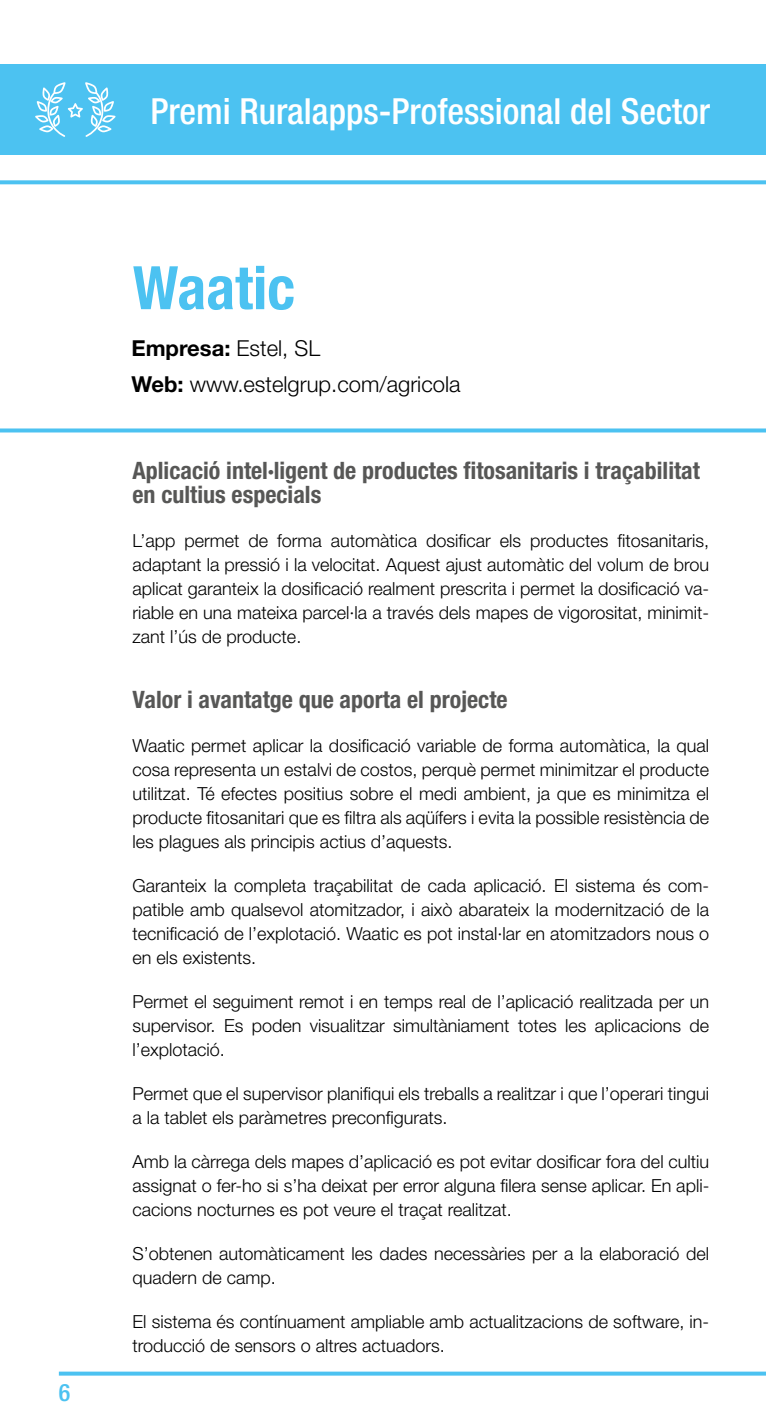
<style>
.page{position:relative;width:766px;height:1418px;background:#fff}
.page>*{position:absolute;margin:0;border:0;box-sizing:border-box;transform-origin:0 0}
.t1{font:700 condensed 60px "Helvetica Neue LT Std";color:#4cc2f1}
.t2{font:500 condensed 36px "Helvetica Neue LT Std";color:#fff}
.t3{font:700 condensed 24px/24px "Helvetica Neue LT Std";color:#575756}
.t4{font:500 condensed 24px "Helvetica Neue LT Std";color:#4cc2f1}
.t5{font:300 22px/36px "Helvetica Neue LT Std";color:#000}
.t6{font:300 18px/24px "Helvetica Neue LT Std";color:#000;text-align:justify}
.s1{font-weight:700}
</style>
<div class="page">
<div style="left:0;top:64px;width:765px;height:91px;background:#4cc2f1"></div>
<svg style="left:35px;top:82px;width:80px;height:55px"></svg>
<svg style="left:59px;top:1371px;width:706px;height:4px;background:#67cbf3"></svg>
<svg style="left:0;top:180px;width:765px;height:4px;background:#5ac7f2"></svg>
<svg style="left:0;top:428px;width:765px;height:4px;background:#61c9f2"></svg>
<h3 class="t4" style="left:59px;top:1378px;width:13px">6</h3>
<h2 class="t2" style="left:150px;top:89px;width:561px">Premi Ruralapps-Professional del Sector</h2>
<h1 class="t1" style="left:133px;top:251px;width:164px">Waatic</h1>
<p class="t5" style="left:131px;top:330px;width:330px"><span class="s1">Empresa:</span> Estel, SL<br><span class="s1">Web:</span> www.estelgrup.com/agricola</p>
<h3 class="t3" style="left:132px;top:458px;width:568px">Aplicació intel·ligent de productes fitosanitaris i traçabilitat en cultius especials</h3>
<p class="t6" style="left:132px;top:528px;width:578px">L’app permet de forma automàtica dosificar els productes fitosanitaris, adaptant la pressió i la velocitat. Aquest ajust automàtic del volum de brou aplicat garanteix la dosificació realment prescrita i permet la dosificació va&shy;riable en una mateixa parcel·la a través dels mapes de vigorositat, minimit&shy;zant l’ús de producte.</p>
<h3 class="t3" style="left:132px;top:686px;width:376px">Valor i avantatge que aporta el projecte</h3>
<p class="t6" style="left:132px;top:732px;width:578px">Waatic permet aplicar la dosificació variable de forma automàtica, la qual cosa representa un estalvi de costos, perquè permet minimitzar el producte utilitzat. Té efectes positius sobre el medi ambient, ja que es minimitza el producte fitosanitari que es filtra als aqüífers i evita la possible resistència de les plagues als principis actius d’aquests.</p>
<p class="t6" style="left:132px;top:872px;width:578px">Garanteix la completa traçabilitat de cada aplicació. El sistema és com&shy;patible amb qualsevol atomitzador, i això abarateix la modernització de la tecnificació de l’explotació. Waatic es pot instal·lar en atomitzadors nous o en els existents.</p>
<p class="t6" style="left:132px;top:988px;width:578px">Permet el seguiment remot i en temps real de l’aplicació realitzada per un supervisor. Es poden visualitzar simultàniament totes les aplicacions de l’explotació.</p>
<p class="t6" style="left:132px;top:1080px;width:578px">Permet que el supervisor planifiqui els treballs a realitzar i que l’operari tingui a la tablet els paràmetres preconfigurats.</p>
<p class="t6" style="left:132px;top:1148px;width:578px">Amb la càrrega dels mapes d’aplicació es pot evitar dosificar fora del cultiu assignat o fer-ho si s’ha deixat per error alguna filera sense aplicar. En apli&shy;cacions nocturnes es pot veure el traçat realitzat.</p>
<p class="t6" style="left:132px;top:1240px;width:578px">S’obtenen automàticament les dades necessàries per a la elaboració del quadern de camp.</p>
<p class="t6" style="left:132px;top:1308px;width:578px">El sistema és contínuament ampliable amb actualitzacions de software, in&shy;troducció de sensors o altres actuadors.</p>
</div>
